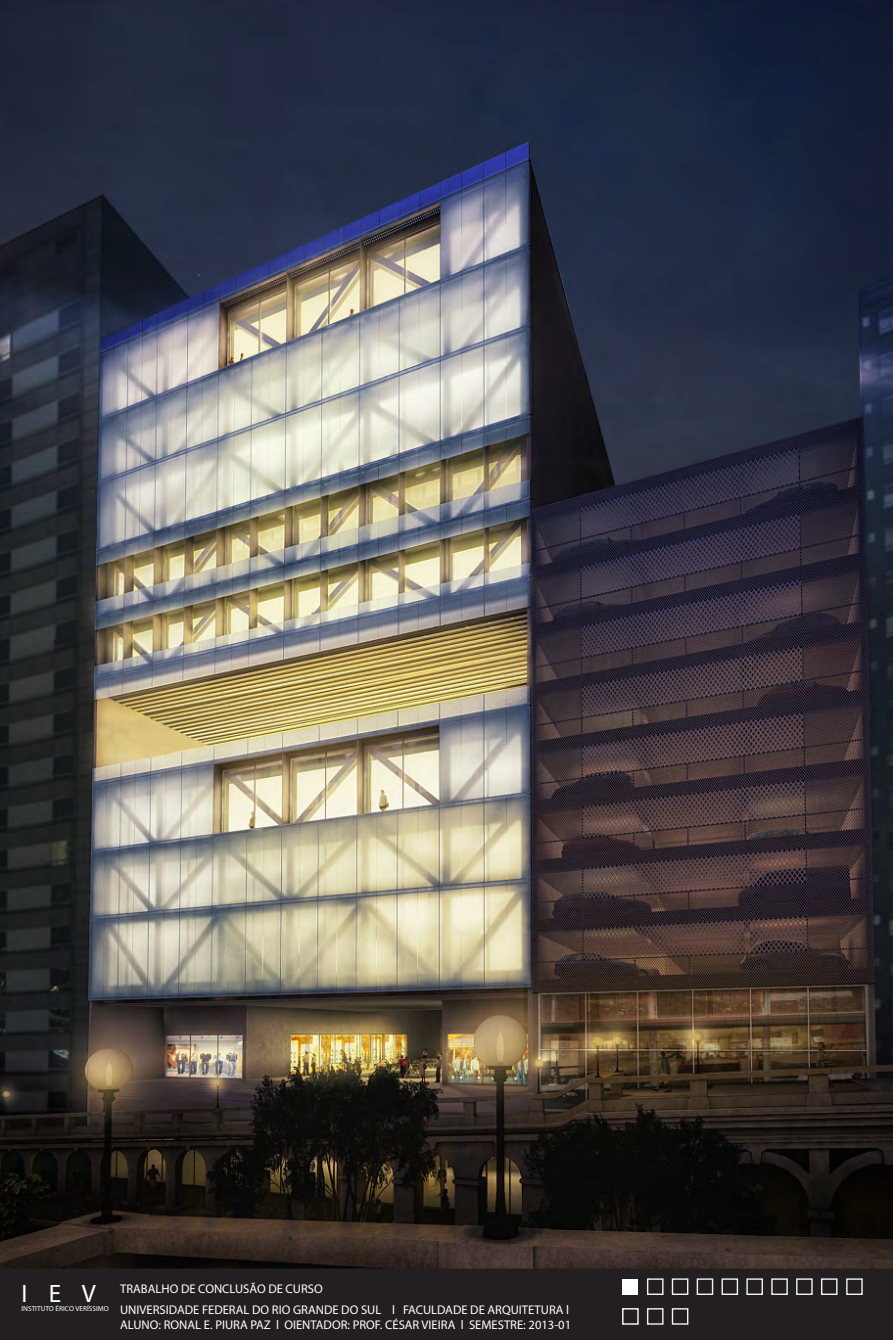
<style>
.page{position:relative;width:893px;height:1340px;background:#fff}
.page>*{position:absolute;margin:0;border:0;box-sizing:border-box;transform-origin:0 0}
.t1{font:25.2px "Myriad Pro";color:#fff}
.t2{font:12.6px/15.1px "Myriad Pro";color:#fff}
.t3{font:7.35px "Myriad Pro";color:#fff}
</style>
<div class="page">
<img style="left:0;top:0;width:893px;height:1339px">
<div style="left:0;top:1268px;width:892px;height:71px;background:#231f20"></div>
<div style="left:623px;top:1278px;width:15px;height:16px;background:#fff"></div>
<div style="left:647px;top:1278px;width:16px;height:16px;background:#231f20;border:1px solid #f2f3f4"></div>
<div style="left:672px;top:1278px;width:16px;height:16px;background:#231f20;border:1px solid #f2f3f4"></div>
<div style="left:622px;top:1308px;width:17px;height:16px;border:1px solid #fff"></div>
<div style="left:647px;top:1308px;width:16px;height:16px;background:#231f20;border:1px solid #f2f3f4"></div>
<div style="left:672px;top:1308px;width:16px;height:16px;background:#231f20;border:1px solid #f2f3f4"></div>
<div style="left:697px;top:1278px;width:16px;height:16px;background:#231f20;border:1px solid #f2f3f4"></div>
<div style="left:721px;top:1278px;width:17px;height:16px;background:#231f20;border:1px solid #f2f3f4"></div>
<div style="left:746px;top:1278px;width:17px;height:16px;background:#231f20;border:1px solid #f2f3f4"></div>
<div style="left:771px;top:1278px;width:17px;height:16px;background:#231f20;border:1px solid #f2f3f4"></div>
<div style="left:796px;top:1278px;width:17px;height:16px;background:#231f20;border:1px solid #f2f3f4"></div>
<div style="left:821px;top:1278px;width:16px;height:16px;background:#231f20;border:1px solid #f2f3f4"></div>
<div style="left:846px;top:1278px;width:17px;height:16px;background:#231f20;border:1px solid #f2f3f4"></div>
<h1 class="t1" style="left:21px;top:1278px;width:76px">I E V</h1>
<p class="t3" style="left:21px;top:1304px;width:89px">INSTITUTO ÉRICO VERÍSSIMO</p>
<p class="t2" style="left:120px;top:1281px;width:204px">TRABALHO DE CONCLUSÃO DE CURSO</p>
<p class="t2" style="left:120px;top:1302px;width:452px">UNIVERSIDADE FEDERAL DO RIO GRANDE DO SUL l FACULDADE DE ARQUITETURA l<br>ALUNO: RONAL E. PIURA PAZ l OIENTADOR: PROF. CÉSAR VIEIRA l SEMESTRE: 2013-01</p>
</div>
